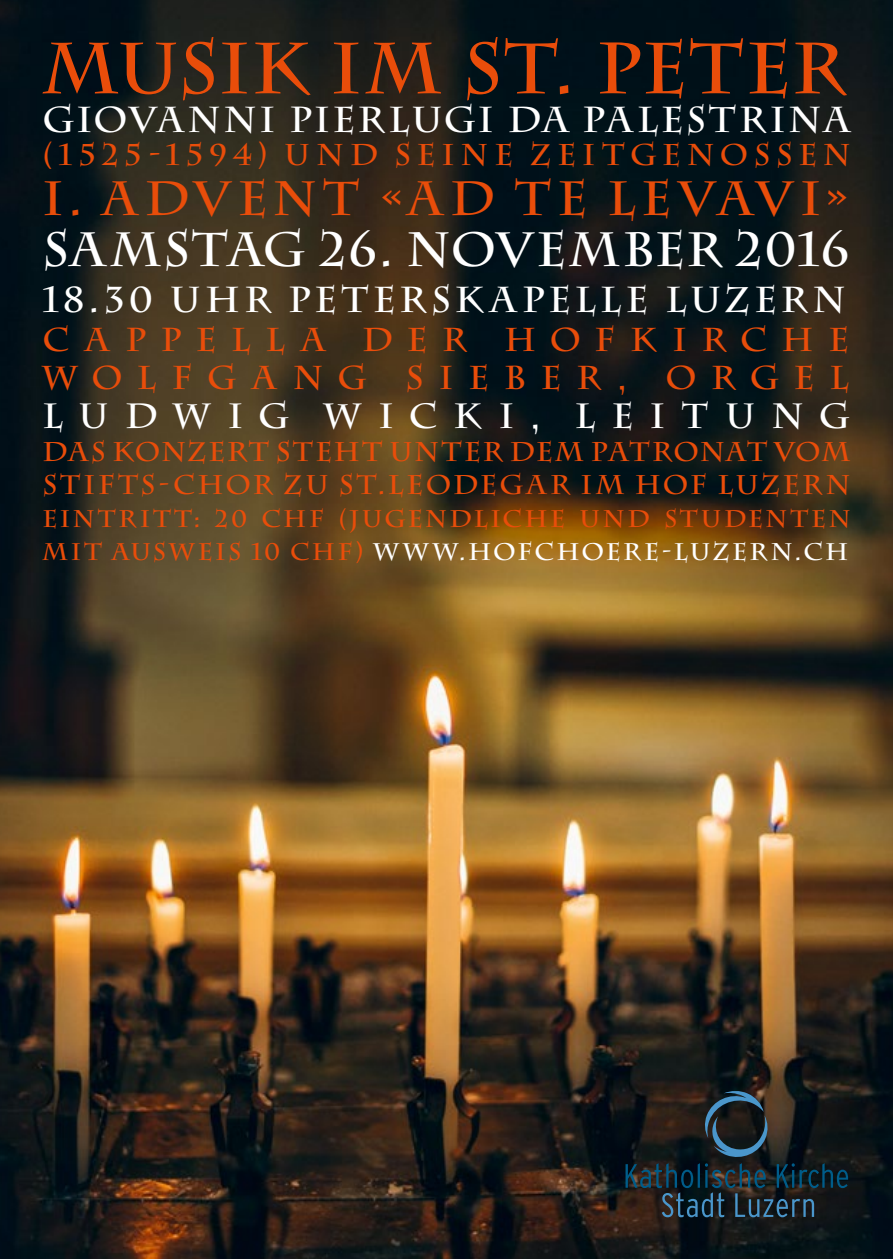
<style>
.page{position:relative;width:893px;height:1259px;background:#fff}
.page>*{position:absolute;margin:0;border:0;box-sizing:border-box;transform-origin:0 0}
.t1{font:700 72px "Charlemagne Std";letter-spacing:.01em;color:#e94d0a}
.t2{font:700 48px "Charlemagne Std";letter-spacing:.025em;color:#fff}
.t3{font:700 48px "Charlemagne Std";letter-spacing:.135em;color:#e94d0a}
.t4{font:700 36px "Charlemagne Std";letter-spacing:.065em;color:#fff}
.t5{font:700 36px "Charlemagne Std";letter-spacing:.095em;color:#fff}
.t6{font:700 35.1px "Charlemagne Std";letter-spacing:.47em;color:#fff}
.t7{font:700 33px/39px "Charlemagne Std";letter-spacing:.44em;color:#e94d0a}
.t8{font:700 30px "Charlemagne Std";letter-spacing:.19em;color:#e94d0a}
.t9{font:700 27px/32.7px "Charlemagne Std";letter-spacing:.075em;color:#e94d0a}
.t10{font:700 24px/32.7px "Charlemagne Std";letter-spacing:.1em;color:#e94d0a}
.s1{color:#fff}
</style>
<div class="page">
<img style="left:0;top:0;width:893px;height:1259px">
<svg style="left:625px;top:1091px;width:223px;height:126px;background:#1d252a"></svg>
<h1 class="t1" style="left:43px;top:26px;width:805px">MUSIK IM ST. PETER</h1>
<h3 class="t4" style="left:43px;top:99px;width:809px">GIOVANNI PIERLUGI DA PALESTRINA</h3>
<p class="t8" style="left:43px;top:137px;width:809px">(1525-1594) UND SEINE ZEITGENOSSEN</p>
<h2 class="t3" style="left:43px;top:170px;width:809px">I. ADVENT «AD TE LEVAVI»</h2>
<h2 class="t2" style="left:43px;top:222px;width:809px">SAMSTAG 26. NOVEMBER 2016</h2>
<h3 class="t5" style="left:43px;top:278px;width:805px">18.30 UHR PETERSKAPELLE LUZERN</h3>
<h3 class="t7" style="left:43px;top:320px;width:808px">CAPPELLA DER HOFKIRCHE<br>WOLFGANG SIEBER, ORGEL</h3>
<h3 class="t6" style="left:43px;top:396px;width:809px">LUDWIG WICKI, LEITUNG</h3>
<p class="t9" style="left:43px;top:436px;width:809px">DAS KONZERT STEHT UNTER DEM PATRONAT VOM<br>STIFTS-CHOR ZU ST.LEODEGAR IM HOF LUZERN</p>
<p class="t10" style="left:43px;top:502px;width:809px">EINTRITT: 20 CHF (JUGENDLICHE UND STUDENTEN<br>MIT AUSWEIS 10 CHF) <span class="s1">WWW.HOFCHOERE-LUZERN.CH</span></p>
</div>
